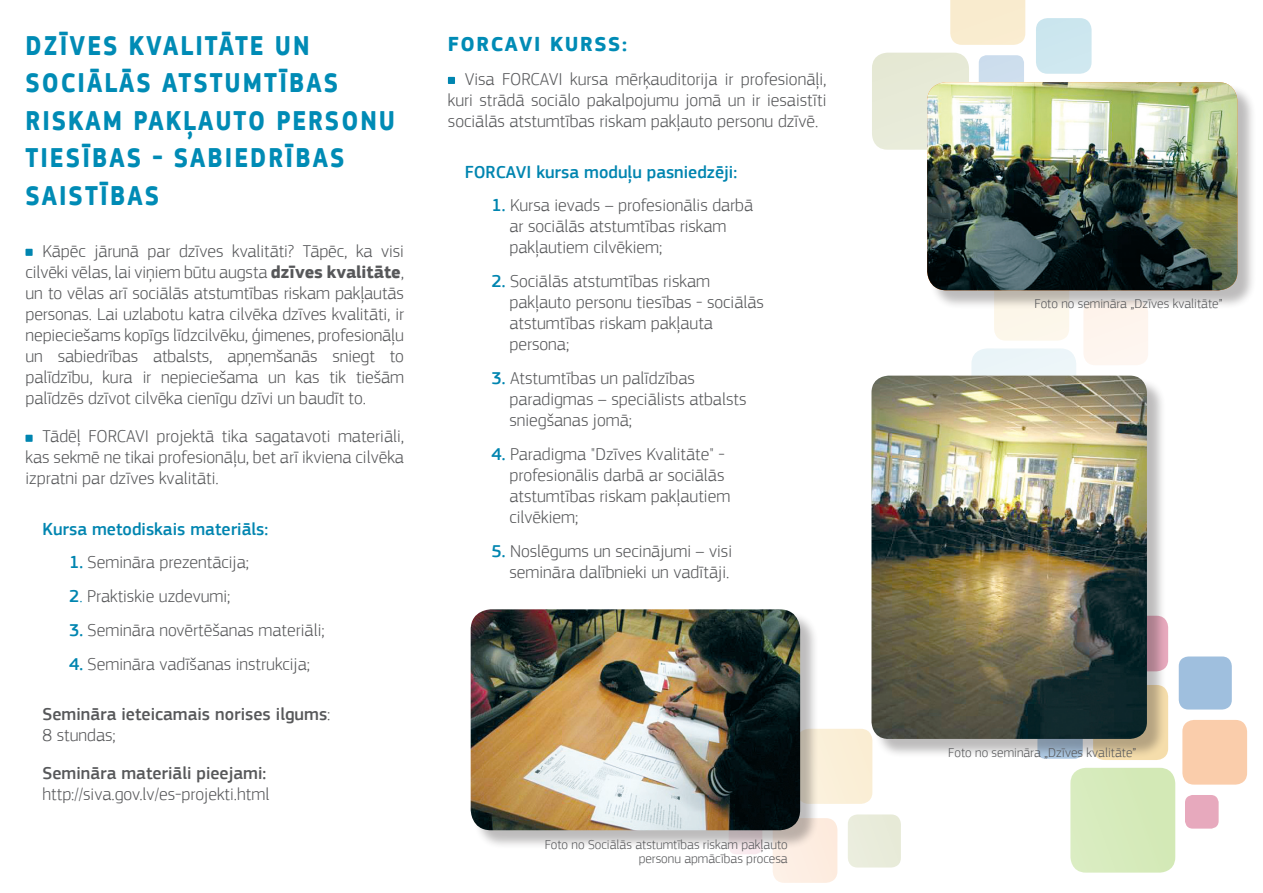
<style>
.page{position:relative;width:1263px;height:893px;background:#fff}
.page>*{position:absolute;margin:0;border:0;box-sizing:border-box;transform-origin:0 0}
.t1{font:700 28.2px/37.5px "PF Square Sans Pro";letter-spacing:.08em;color:#008bb5;scale:.88 1}
.t2{font:700 21px "PF Square Sans Pro";letter-spacing:.08em;color:#008bb5}
.t3{font:300 18px/21px "PF Square Sans Pro";color:#57585a}
.t4{font:500 18px/21px "PF Square Sans Pro";color:#57585a}
.t5{font:500 18px "PF Square Sans Pro";color:#0085b0}
.t6{font:300 13.5px/13.5px "PF Square Sans Pro";color:#57585a;text-align:right}
.s1{font-weight:700}
.s2{font-weight:500;color:#0085b0}
.s3{color:#0085b0}
.s4{font-weight:300}
</style>
<div class="page">
<div style="left:1070px;top:768px;width:105px;height:105px;background:#d6eaba;border-radius:16px"></div>
<div style="left:1179px;top:656px;width:53px;height:53px;background:#9fbfde;border-radius:10px"></div>
<div style="left:1185px;top:795px;width:33px;height:34px;background:#e7a9bd;border-radius:8px"></div>
<div style="left:1182px;top:720px;width:65px;height:65px;background:#facdab;border-radius:12px"></div>
<div style="left:848px;top:814px;width:53px;height:53px;background:#e9ecda;border-radius:10px"></div>
<div style="left:797px;top:729px;width:75px;height:75px;background:#faefd6;border-radius:12px"></div>
<div style="left:773px;top:818px;width:64px;height:65px;background:#fdede2;border-radius:12px"></div>
<div style="left:872px;top:53px;width:97px;height:97px;background:#e7ead7;border-radius:16px"></div>
<div style="left:979px;top:55px;width:45px;height:46px;background:#cddeed;border-radius:8px"></div>
<div style="left:950px;top:0;width:75px;height:45px;background:#f9eccf"></div>
<div style="left:1036px;top:18px;width:55px;height:56px;background:#cde7ef;border-radius:12px"></div>
<div style="left:971px;top:348px;width:105px;height:105px;background:#ebf5f8;border-radius:16px"></div>
<div style="left:994px;top:266px;width:75px;height:75px;background:#fcf7ea;border-radius:12px"></div>
<div style="left:1083px;top:300px;width:65px;height:65px;background:#fef5ee;border-radius:12px"></div>
<div style="left:472px;top:611px;width:352px;height:243px;background:#231f20;opacity:.3"></div>
<img style="left:471px;top:609px;width:329px;height:221px">
<div style="left:929px;top:84px;width:332px;height:230px;background:#231f20;opacity:.3"></div>
<img style="left:927px;top:82px;width:310px;height:208px">
<div style="left:873px;top:377px;width:298px;height:386px;background:#231f20;opacity:.3"></div>
<img style="left:871px;top:376px;width:276px;height:363px">
<div style="left:26px;top:249px;width:7px;height:7px;background:#0085b0"></div>
<div style="left:26px;top:435px;width:7px;height:7px;background:#0085b0"></div>
<div style="left:448px;top:77px;width:7px;height:7px;background:#0085b0"></div>
<h1 class="t1" style="left:26px;top:28px;width:137px">DZĪVES KVA</h1>
<h1 class="t1" style="left:180px;top:28px;width:149px">LITĀTE UN</h1>
<h1 class="t1" style="left:26px;top:65px;width:18px">SOCI</h1>
<h1 class="t1" style="left:87px;top:65px;width:268px">ĀLĀS ATSTUMTĪBAS</h1>
<h1 class="t1" style="left:26px;top:103px;width:18px">RISKA</h1>
<h1 class="t1" style="left:103px;top:103px;width:253px">M PAKĻAUTO PERSO</h1>
<h1 class="t1" style="left:360px;top:103px;width:37px">NU</h1>
<h1 class="t1" style="left:26px;top:140px;width:345px">TIESĪBAS - SABIEDRĪBAS<br>SAIS</h1>
<h1 class="t1" style="left:85px;top:178px;width:67px">TĪBAS</h1>
<p class="t3" style="left:26px;top:240px;width:380px;text-align:justify;text-indent:17px">Kāpēc jārunā par dzīves kvalitāti? Tāpēc, ka visi cilvēki vēlas, lai viņiem būtu augsta <span class="s1">DZĪVES KVALITĀTE</span>, un to vēlas arī sociālās atstumtības riskam pakļautās personas. Lai uzlabotu katra cilvēka dzīves kvalitāti, ir nepieciešams kopīgs līdzcilvēku, ģimenes, profesionāļu un sabiedrības atbalsts, apņemšanās sniegt to palīdzību, kura ir nepieciešama un kas tik tiešām palīdzēs dzīvot cilvēka cienīgu dzīvi un baudīt to.</p>
<p class="t3" style="left:26px;top:425px;width:380px;text-align:justify;text-indent:17px">Tādēļ FORCAVI projektā tika sagatavoti materiāli, kas sekmē ne tikai profesionāļu, bet arī ikviena cilvēka izpratni par dzīves kvalitāti.</p>
<p class="t5" style="left:43px;top:518px;width:227px">Kursa metodiskais materiāls:</p>
<p class="t3" style="left:69px;top:552px;width:182px"><span class="s2">1.</span> Semināra prezentācija;</p>
<p class="t3" style="left:69px;top:585px;width:163px"><span class="s2">2</span><span class="s3">.</span> Praktiskie uzdevumi;</p>
<p class="t3" style="left:69px;top:619px;width:257px"><span class="s2">3.</span> Semināra novērtēšanas materiāli;</p>
<p class="t3" style="left:69px;top:653px;width:242px"><span class="s2">4.</span> Semināra vadīšanas instrukcija;</p>
<p class="t4" style="left:43px;top:704px;width:289px">Semināra ieteicamais norises ilgums<span class="s4">:<br>8 stundas;</span></p>
<p class="t4" style="left:43px;top:763px;width:225px">Semināra materiāli pieejami:</p>
<p class="t3" style="left:43px;top:784px;width:228px">http://siva.gov.lv/es-projekti.html</p>
<p class="t2" style="left:448px;top:32px;width:181px">FORCAVI KURSS:</p>
<p class="t3" style="left:448px;top:68px;width:380px;text-align:justify;text-indent:17px">Visa FORCAVI kursa mērķauditorija ir profesionāļi, kuri strādā sociālo pakalpojumu jomā un ir iesaistīti sociālās atstumtības riskam pakļauto personu dzīvē.</p>
<p class="t5" style="left:465px;top:161px;width:274px">FORCAVI kursa moduļu pasniedzēji:</p>
<p class="t3" style="left:509px;top:195px;width:245px;text-indent:-18px"><span class="s2">1.</span> Kursa ievads – profesionālis darbā ar sociālās atstumtības riskam pakļautiem cilvēkiem;</p>
<p class="t3" style="left:509px;top:271px;width:256px;text-indent:-18px"><span class="s2">2.</span> Sociālās atstumtības riskam pakļauto personu tiesības - sociālās atstumtības riskam pakļauta persona;</p>
<p class="t3" style="left:509px;top:367px;width:238px;text-indent:-18px"><span class="s2">3.</span> Atstumtības un palīdzības paradigmas – speciālists atbalsts sniegšanas jomā;</p>
<p class="t3" style="left:509px;top:443px;width:222px;text-indent:-18px"><span class="s2">4.</span> Paradigma "Dzīves Kvalitāte" - profesionālis darbā ar sociālās atstumtības riskam pakļautiem cilvēkiem;</p>
<p class="t3" style="left:491px;top:540px;width:242px;text-align:right"><span class="s2">5.</span> Noslēgums un secinājumi – visi semināra dalībnieki un vadītāji.</p>
<p class="t6" style="left:545px;top:838px;width:245px">Foto no Sociālās atstumtības riskam pakļauto personu apmācības procesa</p>
<p class="t6" style="left:1034px;top:297px;width:190px">Foto no semināra „Dzīves kvalitāte”</p>
<p class="t6" style="left:948px;top:746px;width:190px">Foto no semināra „Dzīves kvalitāte”</p>
</div>
